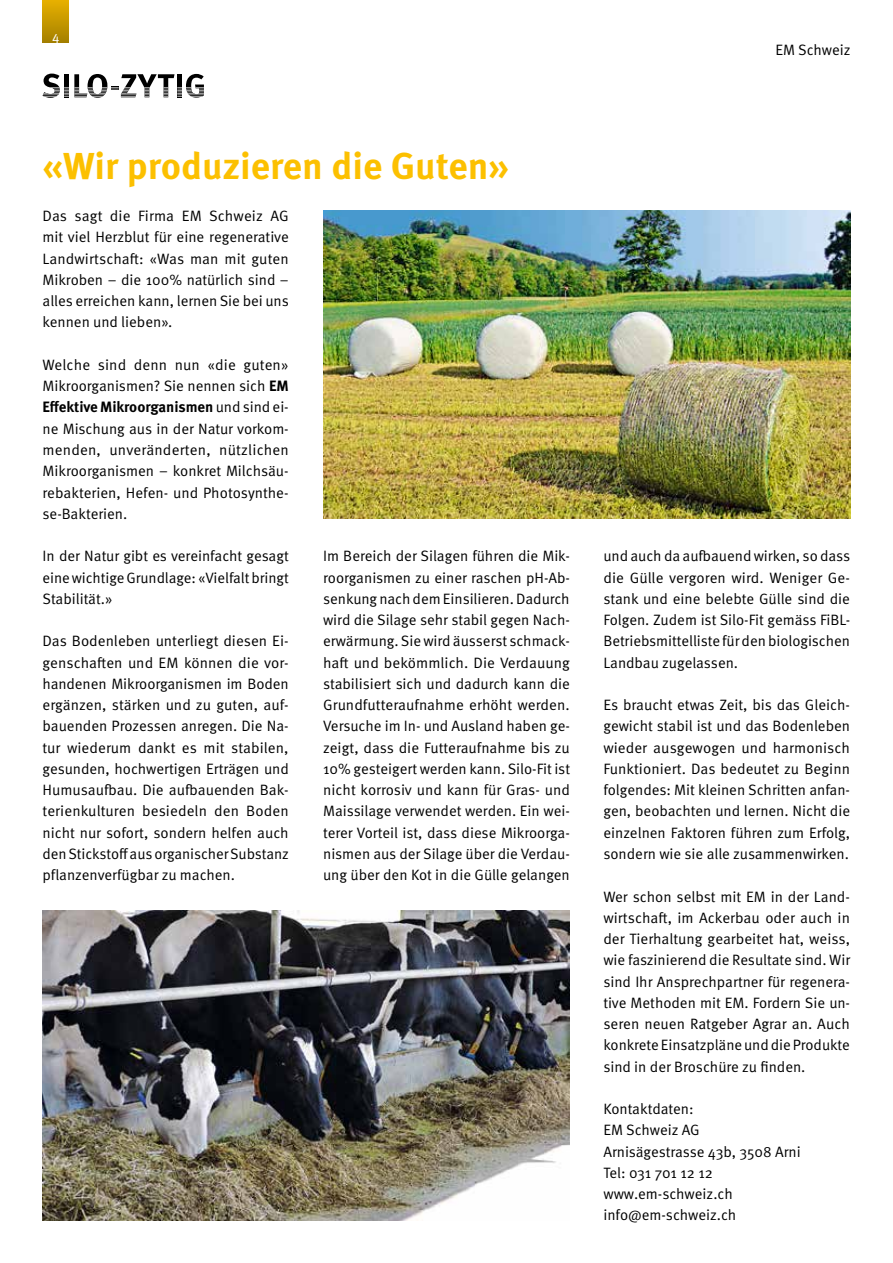
<style>
.page{position:relative;width:893px;height:1263px;background:#fff}
.page>*{position:absolute;margin:0;border:0;box-sizing:border-box;transform-origin:0 0}
.t1{font:700 37.5px "Meta Pro";color:#fcc000}
.t2{font:15px/21.3px "Meta Pro Norm";color:#000;text-align:justify}
.t3{font:700 15px "Meta Pro";color:#000}
.t4{font:12px "Meta Pro Norm";color:#fff}
.s1{font-size:13.5px}
.s2{font-family:"Meta Pro";font-weight:700}
.s3{font-family:"Meta Pro Norm";font-weight:400}
</style>
<div class="page">
<svg style="left:43px;top:74px;width:161px;height:24px"></svg>
<div style="left:43px;top:0;width:25px;height:43px;background:linear-gradient(to bottom,#e7b100,#a37f00)"></div>
<img style="left:323px;top:210px;width:527px;height:309px">
<img style="left:43px;top:910px;width:527px;height:310px">
<p class="t4" style="left:52px;top:25px;width:9px">4<span class="s1">4</span></p>
<p class="t2" style="left:775px;top:38px;width:77px">EM Schweiz</p>
<h1 class="t1" style="left:43px;top:136px;width:468px">«Wir produzieren die Guten»</h1>
<p class="t2" style="left:43px;top:204px;width:248px">Das sagt die Firma EM Schweiz AG mit viel Herzblut für eine regenerative Landwirtschaft: «Was man mit guten Mikroben – die 100% natürlich sind – alles erreichen kann, lernen Sie bei uns kennen und lieben».</p>
<p class="t2" style="left:43px;top:353px;width:248px">Welche sind denn nun «die guten»<br>Mikroorganismen? Sie nennen sich <span class="s2">EM</span></p>
<p class="t3" style="left:43px;top:396px;width:248px">Effektive Mikroorganismen <span class="s3">und sind ei-</span></p>
<p class="t2" style="left:43px;top:417px;width:248px">ne Mischung aus in der Natur vorkom&shy;menden, unveränderten, nützlichen Mikroorganismen – konkret Milchsäu&shy;rebakterien, Hefen- und Photosynthe&shy;se-Bakterien.</p>
<p class="t2" style="left:43px;top:544px;width:248px">In der Natur gibt es vereinfacht gesagt eine wichtige Grundlage: «Vielfalt bringt Stabilität.»</p>
<p class="t2" style="left:43px;top:629px;width:248px">Das Bodenleben unterliegt diesen Ei&shy;genschaften und EM können die vor&shy;handenen Mikroorganismen im Boden ergänzen, stärken und zu guten, auf&shy;bauenden Prozessen anregen. Die Na&shy;tur wiederum dankt es mit stabilen, gesunden, hochwertigen Erträgen und Humusaufbau. Die aufbauenden Bak&shy;terienkulturen besiedeln den Boden nicht nur sofort, sondern helfen auch den Stickstoff aus organischer Substanz pflanzenverfügbar zu machen.</p>
<p class="t2" style="left:323px;top:544px;width:248px">Im Bereich der Silagen führen die Mik&shy;roorganismen zu einer raschen pH-Ab&shy;senkung nach dem Einsilieren. Dadurch wird die Silage sehr stabil gegen Nach&shy;erwärmung. Sie wird äusserst schmack&shy;haft und bekömmlich. Die Verdauung stabilisiert sich und dadurch kann die Grundfutteraufnahme erhöht werden.<br>Versuche im In- und Ausland haben ge&shy;zeigt, dass die Futteraufnahme bis zu 10% gesteigert werden kann. Silo-Fit ist nicht korrosiv und kann für Gras- und Maissilage verwendet werden. Ein wei&shy;terer Vorteil ist, dass diese Mikroorga&shy;nismen aus der Silage über die Verdau&shy;ung über den Kot in die Gülle gelangen</p>
<p class="t2" style="left:603px;top:544px;width:248px">und auch da aufbauend wirken, so dass die Gülle vergoren wird. Weniger Ge&shy;stank und eine belebte Gülle sind die Folgen. Zudem ist Silo-Fit gemäss FiBL-Betriebsmittelliste für den biologischen Landbau zugelassen.</p>
<p class="t2" style="left:603px;top:693px;width:248px">Es braucht etwas Zeit, bis das Gleich&shy;gewicht stabil ist und das Bodenleben wieder ausgewogen und harmonisch Funktioniert. Das bedeutet zu Beginn folgendes: Mit kleinen Schritten anfan&shy;gen, beobachten und lernen. Nicht die einzelnen Faktoren führen zum Erfolg, sondern wie sie alle zusammenwirken.</p>
<p class="t2" style="left:603px;top:885px;width:248px">Wer schon selbst mit EM in der Land&shy;wirtschaft, im Ackerbau oder auch in der Tierhaltung gearbeitet hat, weiss, wie faszinierend die Resultate sind. Wir sind Ihr Ansprechpartner für regenera&shy;tive Methoden mit EM. Fordern Sie un&shy;seren neuen Ratgeber Agrar an. Auch konkrete Einsatzpläne und die Produkte sind in der Broschüre zu finden.</p>
<p class="t2" style="left:603px;top:1097px;width:199px;text-align:left">Kontaktdaten:<br>EM Schweiz AG<br>Arnisägestrasse 43b, 3508 Arni<br>Tel: 031 701 12 12 www.em-schweiz.ch info@em-schweiz.ch</p>
</div>
